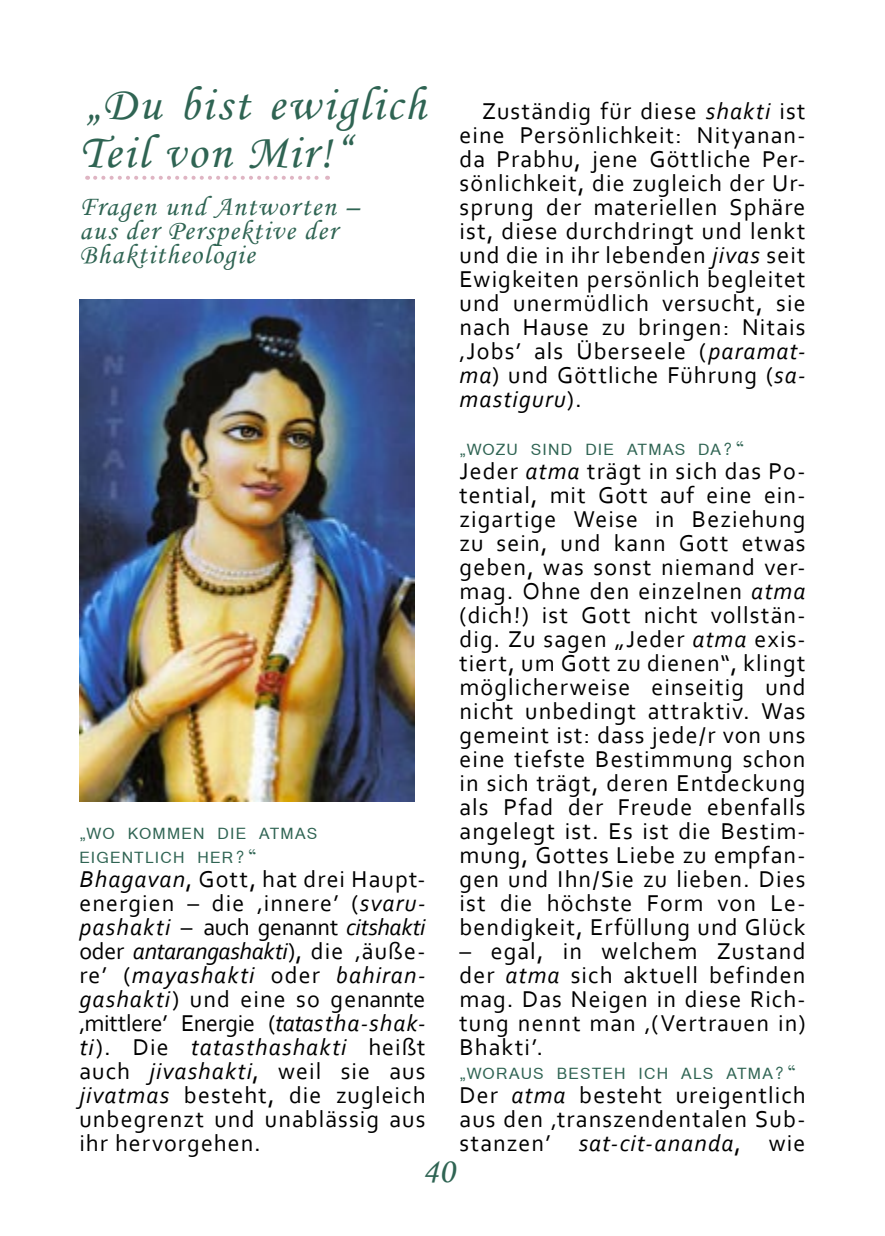
<style>
.page{position:relative;width:885px;height:1236px;background:#fff}
.page>*{position:absolute;margin:0;border:0;box-sizing:border-box;transform-origin:0 0}
.t1{font:48px/48px "Monotype Corsiva";letter-spacing:.05em;color:#2f6453}
.t2{font:36px "Monotype Corsiva";color:#2f6453}
.t3{font:28px/24px "Monotype Corsiva";letter-spacing:.05em;color:#2f6453}
.t4{font:24px/24px "Corbel";letter-spacing:.045em;color:#000;text-align:justify}
.t5{font:24px/24px "Vrinda";letter-spacing:.05em;color:#2f6453}
.s1{font-style:italic}
</style>
<div class="page">
<svg style="left:95px;top:176px;width:233px;height:4px"></svg>
<img style="left:79px;top:300px;width:335px;height:501px">
<h1 class="t1" style="left:79px;top:80px;width:347px">„Du bist ewiglich<br>Teil von Mir!“</h1>
<p class="t3" style="left:79px;top:194px;width:281px">Fragen und Antworten – aus der Perspektive der<br>Bhaktitheologie</p>
<p class="t5" style="left:79px;top:821px;width:239px">„WO KOMMEN DIE ATMAS<br>EIGENTLICH HER?“</p>
<p class="t4" style="left:79px;top:866px;width:347px"><span class="s1">Bhagavan</span>, Gott, hat drei Haupt&shy;energien – die ‚innere’ (<span class="s1">svaru&shy;pashakti</span> – auch genannt <span class="s1">citshakti </span>oder <span class="s1">antarangashakti</span>), die ‚äuße&shy;re’ (<span class="s1">mayashakti</span> oder <span class="s1">bahiran&shy;gashakti</span>) und eine so genannte ‚mittlere’ Energie (<span class="s1">tatastha-shak&shy;ti</span>). Die <span class="s1">tatasthashakti</span> heißt auch <span class="s1">jivashakti</span>, weil sie aus <span class="s1">jivatmas</span> besteht, die zugleich unbegrenzt und unablässig aus ihr hervorgehen.</p>
<p class="t4" style="left:459px;top:98px;width:347px;text-indent:23px">Zuständig für diese <span class="s1">shakti</span> ist eine Persönlichkeit: Nityanan&shy;da Prabhu, jene Göttliche Per&shy;sönlichkeit, die zugleich der Ur&shy;sprung der materiellen Sphäre ist, diese durchdringt und lenkt und die in ihr lebenden <span class="s1">jivas</span> seit Ewigkeiten persönlich begleitet und unermüdlich versucht, sie nach Hause zu bringen: Nitais ‚Jobs’ als Überseele (<span class="s1">paramat&shy;ma</span>) und Göttliche Führung (<span class="s1">sa&shy;mastiguru</span>).</p>
<p class="t5" style="left:459px;top:437px;width:286px">„WOZU SIND DIE ATMAS DA?“</p>
<p class="t4" style="left:459px;top:458px;width:347px">Jeder <span class="s1">atma</span> trägt in sich das Po&shy;tential, mit Gott auf eine ein&shy;zigartige Weise in Beziehung zu sein, und kann Gott etwas geben, was sonst niemand ver&shy;mag. Ohne den einzelnen <span class="s1">atma </span>(dich!) ist Gott nicht vollstän&shy;dig. Zu sagen „Jeder <span class="s1">atma</span> exis&shy;tiert, um Gott zu dienen“, klingt möglicherweise einseitig und nicht unbedingt attraktiv. Was gemeint ist: dass jede/r von uns eine tiefste Bestimmung schon in sich trägt, deren Entdeckung als Pfad der Freude ebenfalls angelegt ist. Es ist die Bestim&shy;mung, Gottes Liebe zu empfan&shy;gen und Ihn/Sie zu lieben. Dies ist die höchste Form von Le&shy;bendigkeit, Erfüllung und Glück</p>
<p class="t4" style="left:459px;top:938px;width:347px">– egal, in welchem Zustand der <span class="s1">atma</span> sich aktuell befinden mag. Das Neigen in diese Rich&shy;tung nennt man ‚(Vertrauen in)<br>Bhakti’.</p>
<p class="t5" style="left:459px;top:1061px;width:338px">„WORAUS BESTEH ICH ALS ATMA?“</p>
<p class="t4" style="left:459px;top:1082px;width:347px">Der <span class="s1">atma</span> besteht ureigentlich aus den ‚transzendentalen Sub&shy;stanzen’ <span class="s1">sat-cit-ananda</span>, wie</p>
<h2 class="t2" style="left:422px;top:1149px;width:33px">40</h2>
</div>
